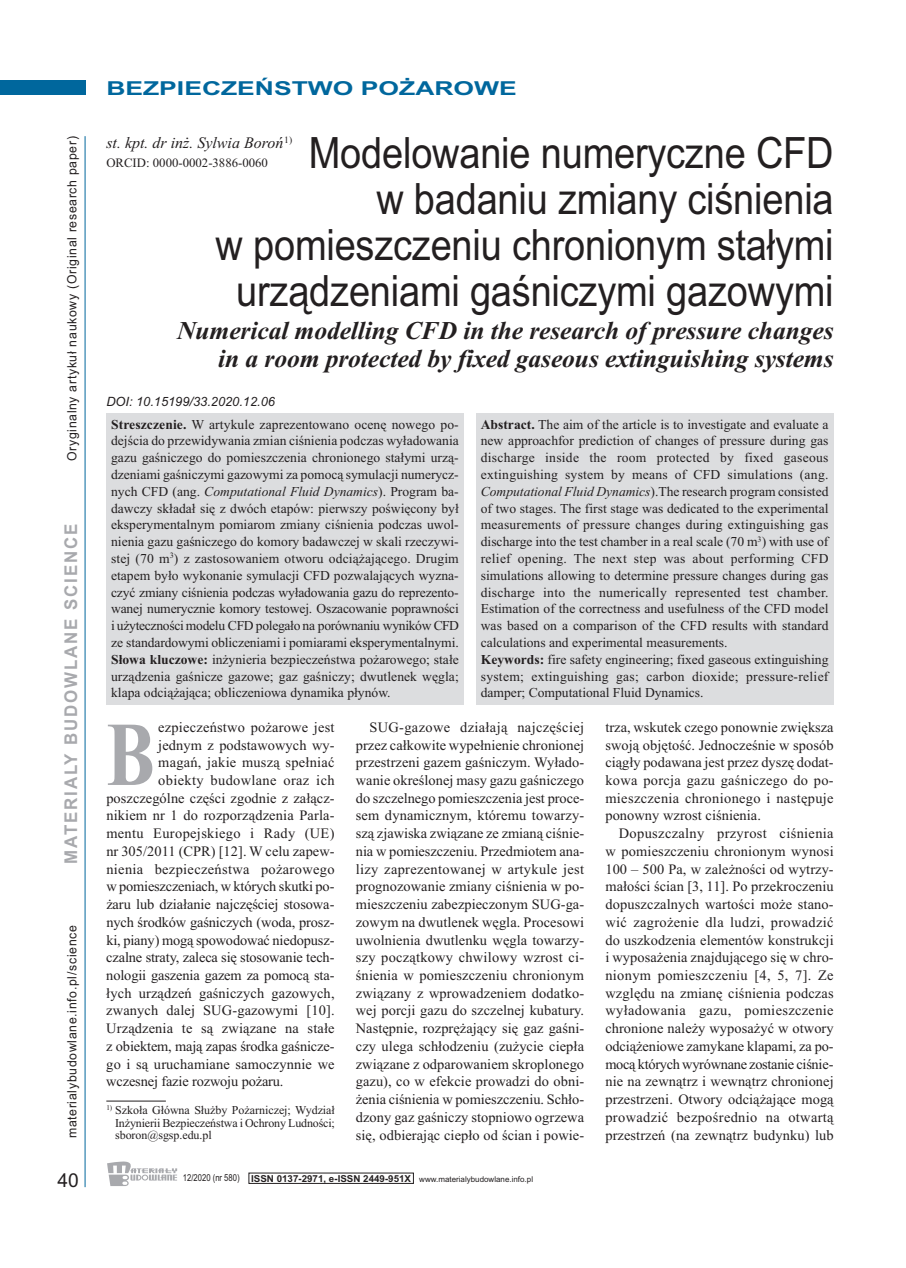
<style>
.page{position:relative;width:906px;height:1268px;background:#fff}
.page>*{position:absolute;margin:0;border:0;box-sizing:border-box;transform-origin:0 0}
.t1{font:700 91.05px "Times New Roman";color:#a8a9ad;scale:.8 1}
.t2{font:43.2px/46.2px "Arial";letter-spacing:-.005em;color:#231f20;text-align:right;scale:.88 1}
.t3{font:italic 700 25.65px/28.7px "Times New Roman";letter-spacing:-.005em;color:#231f20;text-align:right}
.t4{font:700 19.2px "Arial";color:#00679d;scale:1.38 1}
.t5{font:19.2px "Arial";color:#231f20}
.t6{font:700 17.55px "Arial";letter-spacing:.11em;color:#a8a9ad;scale:.96 1}
.t7{font:italic 16.05px "Times New Roman";color:#231f20}
.t8{font:14.4px/17.7px "Times New Roman";letter-spacing:.005em;color:#231f20;text-align:justify}
.t9{font:14.4px "Times New Roman";letter-spacing:.025em;color:#231f20}
.t10{font:13.65px/16.8px "Times New Roman";color:#231f20;text-align:justify}
.t11{font:12.75px "Arial";letter-spacing:.055em;color:#231f20;scale:.96 1}
.t12{font:italic 12.75px "Arial";color:#231f20}
.t13{font:12.75px "Times New Roman";color:#231f20}
.t14{font:12px/12.8px "Times New Roman";letter-spacing:-.015em;color:#231f20;text-align:justify}
.t15{font:7.95px "Arial";color:#231f20}
.s1{font-weight:700}
.s2{font-style:italic}
.s3{font-size:9.6px}
.s4{font-weight:700;font-size:9.6px}
</style>
<div class="page">
<div style="left:0;top:81px;width:85px;height:14px;background:#00679d"></div>
<hr style="left:85px;top:136px;width:1px;height:1050px;background:#00679d">
<svg style="left:107px;top:1161px;width:70px;height:24px"></svg>
<hr style="left:106px;top:1100px;width:60px;height:1px;background:#231f20">
<div style="left:106px;top:413px;width:357px;height:292px;background:#dcdddf"></div>
<div style="left:476px;top:413px;width:357px;height:292px;background:#dcdddf"></div>
<p class="t11" style="left:64px;top:461px;width:340px;rotate:-90deg">Oryginalny artykuł naukowy (Original research paper)</p>
<p class="t6" style="left:61px;top:863px;width:356px;rotate:-90deg">MATERIALY BUDOWLANE SCIENCE</p>
<p class="t11" style="left:64px;top:1138px;width:223px;rotate:-90deg">materialybudowlane.info.pl/science</p>
<h3 class="t5" style="left:57px;top:1168px;width:23px">40</h3>
<h3 class="t4" style="left:106px;top:77px;width:299px">BEZPIECZEŃSTWO POŻAROWE</h3>
<p class="t7" style="left:106px;top:133px;width:187px">st. kpt. dr inż. Sylwia Boroń<sup>1)</sup></p>
<p class="t13" style="left:106px;top:155px;width:163px">ORCID: 0000-0002-3886-0060</p>
<h2 class="t2" style="left:215px;top:129px;width:704px">Modelowanie numeryczne CFD<br>w badaniu zmiany ciśnienia<br>w pomieszczeniu chronionym stałymi urządzeniami gaśniczymi gazowymi</h2>
<h3 class="t3" style="left:177px;top:315px;width:658px">Numerical modelling CFD in the research of pressure changes in a room protected by fixed gaseous extinguishing systems</h3>
<p class="t12" style="left:106px;top:394px;width:170px">DOI: 10.15199/33.2020.12.06</p>
<p class="t10" style="left:111px;top:415px;width:349px"><span class="s1">Streszczenie.</span> W artykule zaprezentowano ocenę nowego po&shy;dejścia do przewidywania zmian ciśnienia podczas wyładowania gazu gaśniczego do pomieszczenia chronionego stałymi urzą&shy;dzeniami gaśniczymi gazowymi za pomocą symulacji numerycz&shy;nych CFD (ang. <span class="s2">Computational Fluid Dynamics</span>). Program ba&shy;dawczy składał się z dwóch etapów: pierwszy poświęcony był eksperymentalnym pomiarom zmiany ciśnienia podczas uwol&shy;nienia gazu gaśniczego do komory badawczej w skali rzeczywi&shy;stej (70 m<sup>3</sup>) z zastosowaniem otworu odciążającego. Drugim etapem było wykonanie symulacji CFD pozwalających wyzna&shy;czyć zmiany ciśnienia podczas wyładowania gazu do reprezento&shy;wanej numerycznie komory testowej. Oszacowanie poprawności i użyteczności modelu CFD polegało na porównaniu wyników CFD ze standardowymi obliczeniami i pomiarami eksperymentalnymi.<br><span class="s1">Słowa kluczowe:</span> inżynieria bezpieczeństwa pożarowego; stałe urządzenia gaśnicze gazowe; gaz gaśniczy; dwutlenek węgla; klapa odciążająca; obliczeniowa dynamika płynów.</p>
<p class="t10" style="left:481px;top:415px;width:349px;text-align:left"><span class="s1">Abstract.</span> The aim of the article is to investigate and evaluate a new approachfor prediction of changes of pressure during gas discharge inside the room protected by fixed gaseous extinguishing system by means of CFD simulations (ang.<br><span class="s2">Computational Fluid Dynamics</span>).The research program consisted of two stages. The first stage was dedicated to the experimental measurements of pressure changes during extinguishing gas discharge into the test chamber in a real scale (70 m<sup>3</sup>) with use of relief opening. The next step was about performing CFD simulations allowing to determine pressure changes during gas discharge into the numerically represented test chamber.<br>Estimation of the correctness and usefulness of the CFD model was based on a comparison of the CFD results with standard calculations and experimental measurements.<br><span class="s1">Keywords:</span> fire safety engineering; fixed gaseous extinguishing system; extinguishing gas; carbon dioxide; pressure-relief damper; Computational Fluid Dynamics.</p>
<h1 class="t1" style="left:106px;top:700px;width:62px">B</h1>
<p class="t8" style="left:158px;top:717px;width:178px">ezpieczeństwo pożarowe jest</p>
<p class="t8" style="left:158px;top:735px;width:178px">jednym z podstawowych wy-</p>
<p class="t8" style="left:158px;top:753px;width:178px">magań, jakie muszą spełniać</p>
<p class="t9" style="left:158px;top:771px;width:178px">obiekty budowlane oraz ich</p>
<p class="t8" style="left:106px;top:788px;width:230px">poszczególne części zgodnie z załącz-</p>
<p class="t8" style="left:106px;top:806px;width:230px">nikiem nr 1 do rozporządzenia Parla-</p>
<p class="t9" style="left:106px;top:824px;width:230px">mentu Europejskiego i Rady (UE)</p>
<p class="t8" style="left:106px;top:841px;width:230px">nr 305/2011 (CPR) [12]. W celu zapew-</p>
<p class="t9" style="left:106px;top:860px;width:230px">nienia bezpieczeństwa pożarowego</p>
<p class="t8" style="left:106px;top:877px;width:230px">w pomieszczeniach, w których skutki po-</p>
<p class="t8" style="left:106px;top:895px;width:230px">żaru lub działanie najczęściej stosowa-</p>
<p class="t8" style="left:106px;top:912px;width:230px">nych środków gaśniczych (woda, prosz-</p>
<p class="t8" style="left:106px;top:930px;width:230px">ki, piany) mogą spowodować niedopusz-</p>
<p class="t8" style="left:106px;top:948px;width:230px">czalne straty, zaleca się stosowanie tech-</p>
<p class="t8" style="left:106px;top:965px;width:230px">nologii gaszenia gazem za pomocą sta-</p>
<p class="t8" style="left:106px;top:983px;width:230px">łych urządzeń gaśniczych gazowych,</p>
<p class="t8" style="left:106px;top:1001px;width:230px">zwanych dalej SUG-gazowymi [10].</p>
<p class="t8" style="left:106px;top:1019px;width:230px">Urządzenia te są związane na stałe</p>
<p class="t8" style="left:106px;top:1036px;width:230px">z obiektem, mają zapas środka gaśnicze-</p>
<p class="t8" style="left:106px;top:1054px;width:230px">go i są uruchamiane samoczynnie we</p>
<p class="t8" style="left:106px;top:1072px;width:179px">wczesnej fazie rozwoju pożaru.</p>
<p class="t14" style="left:115px;top:1102px;width:221px;text-indent:-9px"><sup>1)</sup> Szkoła Główna Służby Pożarniczej; Wydział Inżynierii Bezpieczeństwa i Ochrony Ludności; sboron@sgsp.edu.pl</p>
<p class="t8" style="left:356px;top:717px;width:230px;text-indent:14px">SUG-gazowe działają najczęściej przez całkowite wypełnienie chronionej przestrzeni gazem gaśniczym. Wyłado&shy;wanie określonej masy gazu gaśniczego do szczelnego pomieszczenia jest proce&shy;sem dynamicznym, któremu towarzy&shy;szą zjawiska związane ze zmianą ciśnie&shy;nia w pomieszczeniu. Przedmiotem ana&shy;lizy zaprezentowanej w artykule jest prognozowanie zmiany ciśnienia w po&shy;mieszczeniu zabezpieczonym SUG-ga&shy;zowym na dwutlenek węgla. Procesowi uwolnienia dwutlenku węgla towarzy&shy;szy początkowy chwilowy wzrost ci&shy;śnienia w pomieszczeniu chronionym związany z wprowadzeniem dodatko&shy;wej porcji gazu do szczelnej kubatury.<br>Następnie, rozprężający się gaz gaśni&shy;czy ulega schłodzeniu (zużycie ciepła związane z odparowaniem skroplonego gazu), co w efekcie prowadzi do obni&shy;żenia ciśnienia w pomieszczeniu. Schło&shy;dzony gaz gaśniczy stopniowo ogrzewa się, odbierając ciepło od ścian i powie-</p>
<p class="t8" style="left:605px;top:717px;width:230px">trza, wskutek czego ponownie zwiększa swoją objętość. Jednocześnie w sposób ciągły podawana jest przez dyszę dodat&shy;kowa porcja gazu gaśniczego do po&shy;mieszczenia chronionego i następuje ponowny wzrost ciśnienia.</p>
<p class="t8" style="left:605px;top:824px;width:230px;text-indent:14px">Dopuszczalny przyrost ciśnienia w pomieszczeniu chronionym wynosi 100 – 500 Pa, w zależności od wytrzy&shy;małości ścian [3, 11]. Po przekroczeniu dopuszczalnych wartości może stano&shy;wić zagrożenie dla ludzi, prowadzić do uszkodzenia elementów konstrukcji i wyposażenia znajdującego się w chro&shy;nionym pomieszczeniu [4, 5, 7]. Ze względu na zmianę ciśnienia podczas wyładowania gazu, pomieszczenie chronione należy wyposażyć w otwory odciążeniowe zamykane klapami, za po&shy;mocą których wyrównane zostanie ciśnie&shy;nie na zewnątrz i wewnątrz chronionej przestrzeni. Otwory odciążające mogą prowadzić bezpośrednio na otwartą przestrzeń (na zewnątrz budynku) lub</p>
<p class="t15" style="left:183px;top:1174px;width:352px"><span class="s3">12/2020 (nr 580)</span> <span class="s4">ISSN 0137-2971, e-ISSN 2449-951X</span> www.materialybudowlane.info.pl</p>
</div>
